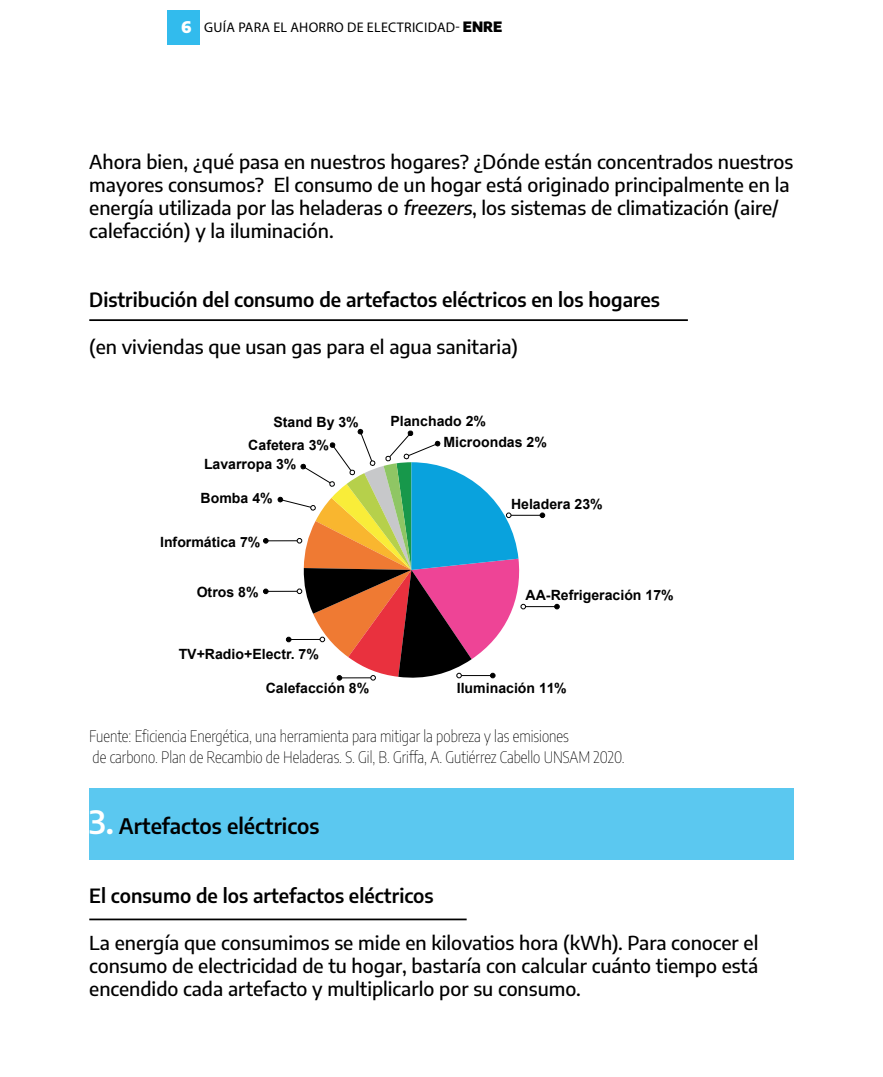
<style>
.page{position:relative;width:883px;height:1077px;background:#fff}
.page>*{position:absolute;margin:0;border:0;box-sizing:border-box;transform-origin:0 0}
.t1{font:600 21px "Encode Sans";color:#000}
.t2{font:500 19.25px/23.1px "Encode Sans";color:#000}
.t3{font:600 19.25px "Encode Sans";color:#000}
.t4{font:15.75px/21px "Encode Sans";color:#000}
.t5{font:700 14.17px "Arial";color:#000}
.t6{font:14px "Myriad Pro";letter-spacing:.02em;color:#000}
.s1{font-family:"Encode Sans";font-weight:900;font-size:15.75px;color:#fff}
.s2{font-family:"Encode Sans";font-weight:900}
.s3{font-size:31.5px;color:#fff}
</style>
<div class="page">
<div style="left:168px;top:11px;width:32px;height:34px;background:#32bbed"></div>
<hr style="left:89px;top:319px;width:599px;height:2px;background:#000">
<hr style="left:89px;top:918px;width:378px;height:2px;background:#000">
<div style="left:89px;top:788px;width:705px;height:71px;background:#5bc8f0"></div>
<hr style="left:511px;top:515px;width:31px;height:1px;background:#000">
<svg style="left:540px;top:512px;width:5px;height:6px"></svg>
<hr style="left:266px;top:540px;width:31px;height:1px;background:#000">
<svg style="left:263px;top:538px;width:5px;height:5px"></svg>
<hr style="left:266px;top:591px;width:31px;height:1px;background:#000">
<svg style="left:263px;top:588px;width:5px;height:6px"></svg>
<hr style="left:526px;top:606px;width:31px;height:1px;background:#000">
<svg style="left:554px;top:604px;width:6px;height:5px"></svg>
<svg style="left:277px;top:429px;width:249px;height:251px"></svg>
<p class="t6" style="left:181px;top:19px;width:323px"><span class="s1">6</span> GUÍA PARA EL AHORRO DE ELECTRICIDAD- <span class="s2">ENRE</span></p>
<p class="t2" style="left:89px;top:149px;width:706px">Ahora bien, ¿qué pasa en nuestros hogares? ¿Dónde están concentrados nuestros mayores consumos? El consumo de un hogar está originado principalmente en la energía utilizada por las heladeras o freezers, los sistemas de climatización (aire/ calefacción) y la iluminación.</p>
<p class="t3" style="left:89px;top:286px;width:572px">Distribución del consumo de artefactos eléctricos en los hogares</p>
<p class="t2" style="left:89px;top:334px;width:430px">(en viviendas que usan gas para el agua sanitaria)</p>
<p class="t5" style="left:273px;top:411px;width:87px">Stand By 3%</p>
<p class="t5" style="left:390px;top:411px;width:97px">Planchado 2%</p>
<p class="t5" style="left:248px;top:434px;width:82px">Cafetera 3%</p>
<p class="t5" style="left:443px;top:432px;width:105px">Microondas 2%</p>
<p class="t5" style="left:204px;top:454px;width:94px">Lavarropa 3%</p>
<p class="t5" style="left:201px;top:488px;width:74px">Bomba 4%</p>
<p class="t5" style="left:160px;top:532px;width:102px">Informática 7%</p>
<p class="t5" style="left:197px;top:581px;width:63px">Otros 8%</p>
<p class="t5" style="left:179px;top:644px;width:142px">TV+Radio+Electr. 7%</p>
<p class="t5" style="left:266px;top:678px;width:105px">Calefacción 8%</p>
<p class="t5" style="left:511px;top:494px;width:93px">Heladera 23%</p>
<p class="t5" style="left:526px;top:585px;width:150px">AA-Refrigeración 17%</p>
<p class="t5" style="left:457px;top:677px;width:111px">Iluminación 11%</p>
<p class="t4" style="left:89px;top:725px;width:537px">Fuente: Eficiencia Energética, una herramienta para mitigar la pobreza y las emisiones<br>de carbono. Plan de Recambio de Heladeras. S. Gil, B. Griffa, A. Gutiérrez Cabello UNSAM 2020.</p>
<p class="t1" style="left:89px;top:811px;width:232px"><span class="s3">3.</span> Artefactos eléctricos</p>
<p class="t3" style="left:89px;top:882px;width:346px">El consumo de los artefactos eléctricos</p>
<p class="t2" style="left:89px;top:930px;width:671px;text-align:justify">La energía que consumimos se mide en kilovatios hora (kWh). Para conocer el consumo de electricidad de tu hogar, bastaría con calcular cuánto tiempo está encendido cada artefacto y multiplicarlo por su consumo.</p>
</div>
